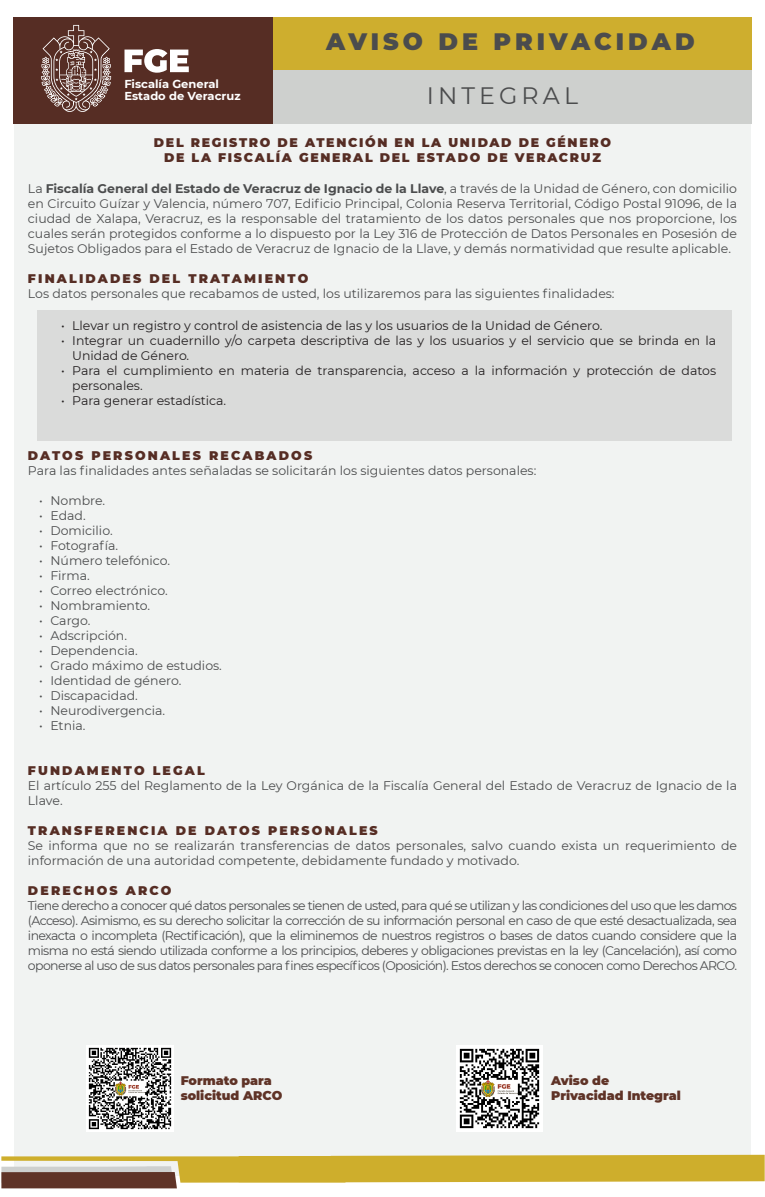
<style>
.page{position:relative;width:765px;height:1197px;background:#fff}
.page>*{position:absolute;margin:0;border:0;box-sizing:border-box;transform-origin:0 0}
.t1{font:900 23.75px "Montserrat";letter-spacing:.175em;color:#4b4c4d}
.t2{font:23.75px "Montserrat";letter-spacing:.175em;color:#4b4c4d}
.t3{font:12.5px/15px "Montserrat";color:#4b4c4d;text-align:justify}
.t4{font:12.5px/15px "Montserrat";color:#231f20}
.t5{font:900 12.5px "Montserrat";letter-spacing:.17em;color:#562d24}
.t6{font:900 12.5px/15px "Montserrat";letter-spacing:.135em;color:#562d24;text-align:center}
.t7{font:900 12.5px/15px "Montserrat";color:#5f3327}
.t8{font:700 11.5px/12.2px "Montserrat";color:#fff}
.s1{font-weight:700}
</style>
<div class="page">
<div style="left:14px;top:85px;width:736px;height:1091px;background:#f1f3f2"></div>
<img style="left:457px;top:1045px;width:86px;height:86px">
<img style="left:87px;top:1045px;width:86px;height:87px">
<div style="left:14px;top:17px;width:259px;height:106px;background:#562d24"></div>
<div style="left:273px;top:17px;width:478px;height:54px;background:#ceae2e"></div>
<div style="left:273px;top:70px;width:478px;height:54px;background:#ced0ce"></div>
<svg style="left:125px;top:49px;width:64px;height:24px"></svg>
<svg style="left:41px;top:25px;width:70px;height:87px"></svg>
<div style="left:37px;top:310px;width:694px;height:131px;background:#dadbda"></div>
<svg style="left:1px;top:1155px;width:764px;height:33px"></svg>
<h1 class="t1" style="left:326px;top:24px;width:370px">AVISO DE PRIVACIDAD</h1>
<h1 class="t2" style="left:427px;top:79px;width:153px">INTEGRAL</h1>
<p class="t6" style="left:154px;top:134px;width:459px">DEL REGISTRO DE ATENCIÓN EN LA UNIDAD DE GÉNERO<br>DE LA FISCALÍA GENERAL DEL ESTADO DE VERACRUZ</p>
<p class="t3" style="left:28px;top:180px;width:711px">La <span class="s1">Fiscalía General del Estado de Veracruz de Ignacio de la Llave</span>, a través de la Unidad de Género, con domicilio en Circuito Guízar y Valencia, número 707, Edificio Principal, Colonia Reserva Territorial, Código Postal 91096, de la ciudad de Xalapa, Veracruz, es la responsable del tratamiento de los datos personales que nos proporcione, los cuales serán protegidos conforme a lo dispuesto por la Ley 316 de Protección de Datos Personales en Posesión de Sujetos Obligados para el Estado de Veracruz de Ignacio de la Llave, y demás normatividad que resulte aplicable.</p>
<p class="t5" style="left:28px;top:269px;width:282px">FINALIDADES DEL TRATAMIENTO</p>
<p class="t3" style="left:28px;top:285px;width:588px">Los datos personales que recabamos de usted, los utilizaremos para las siguientes finalidades:</p>
<p class="t4" style="left:61px;top:318px;width:543px">• Llevar un registro y control de asistencia de las y los usuarios de la Unidad de Género.</p>
<p class="t4" style="left:72px;top:333px;width:645px;text-indent:-11px">• Integrar un cuadernillo y/o carpeta descriptiva de las y los usuarios y el servicio que se brinda en la<br>Unidad de Género.</p>
<p class="t4" style="left:72px;top:363px;width:645px;text-indent:-11px">• Para el cumplimiento en materia de transparencia, acceso a la información y protección de datos personales.</p>
<p class="t4" style="left:61px;top:393px;width:167px">• Para generar estadística.</p>
<p class="t8" style="left:124px;top:77px;width:118px">Fiscalía General<br>Estado de Veracruz</p>
<p class="t5" style="left:28px;top:446px;width:286px">DATOS PERSONALES RECABADOS</p>
<p class="t3" style="left:28px;top:462px;width:510px">Para las finalidades antes señaladas se solicitarán los siguientes datos personales:</p>
<p class="t3" style="left:39px;top:492px;width:68px">• Nombre.</p>
<p class="t3" style="left:39px;top:507px;width:48px">• Edad.</p>
<p class="t3" style="left:39px;top:522px;width:75px">• Domicilio.</p>
<p class="t3" style="left:39px;top:537px;width:80px">• Fotografía.</p>
<p class="t3" style="left:39px;top:552px;width:132px">• Número telefónico.</p>
<p class="t3" style="left:39px;top:567px;width:52px">• Firma.</p>
<p class="t3" style="left:39px;top:582px;width:130px">• Correo electrónico.</p>
<p class="t3" style="left:39px;top:597px;width:113px">• Nombramiento.</p>
<p class="t3" style="left:39px;top:612px;width:53px">• Cargo.</p>
<p class="t3" style="left:39px;top:627px;width:89px">• Adscripción.</p>
<p class="t3" style="left:39px;top:642px;width:100px">• Dependencia.</p>
<p class="t3" style="left:39px;top:657px;width:184px">• Grado máximo de estudios.</p>
<p class="t3" style="left:39px;top:672px;width:144px">• Identidad de género.</p>
<p class="t3" style="left:39px;top:687px;width:100px">• Discapacidad.</p>
<p class="t3" style="left:39px;top:702px;width:127px">• Neurodivergencia.</p>
<p class="t3" style="left:39px;top:717px;width:48px">• Etnia.</p>
<p class="t5" style="left:28px;top:761px;width:178px">FUNDAMENTO LEGAL</p>
<p class="t3" style="left:28px;top:777px;width:711px">El artículo 255 del Reglamento de la Ley Orgánica de la Fiscalía General del Estado de Veracruz de Ignacio de la<br>Llave.</p>
<p class="t5" style="left:28px;top:821px;width:351px">TRANSFERENCIA DE DATOS PERSONALES</p>
<p class="t3" style="left:28px;top:837px;width:711px">Se informa que no se realizarán transferencias de datos personales, salvo cuando exista un requerimiento de información de una autoridad competente, debidamente fundado y motivado.</p>
<p class="t5" style="left:28px;top:881px;width:145px">DERECHOS ARCO</p>
<p class="t3" style="left:28px;top:897px;width:711px">Tiene derecho a conocer qué datos personales se tienen de usted, para qué se utilizan y las condiciones del uso que les damos (Acceso). Asimismo, es su derecho solicitar la corrección de su información personal en caso de que esté desactualizada, sea inexacta o incompleta (Rectificación), que la eliminemos de nuestros registros o bases de datos cuando considere que la misma no está siendo utilizada conforme a los principios, deberes y obligaciones previstas en la ley (Cancelación), así como oponerse al uso de sus datos personales para fines específicos (Oposición). Estos derechos se conocen como Derechos ARCO.</p>
<p class="t7" style="left:181px;top:1072px;width:103px">Formato para solicitud ARCO</p>
<p class="t7" style="left:551px;top:1072px;width:131px">Aviso de<br>Privacidad Integral</p>
</div>
